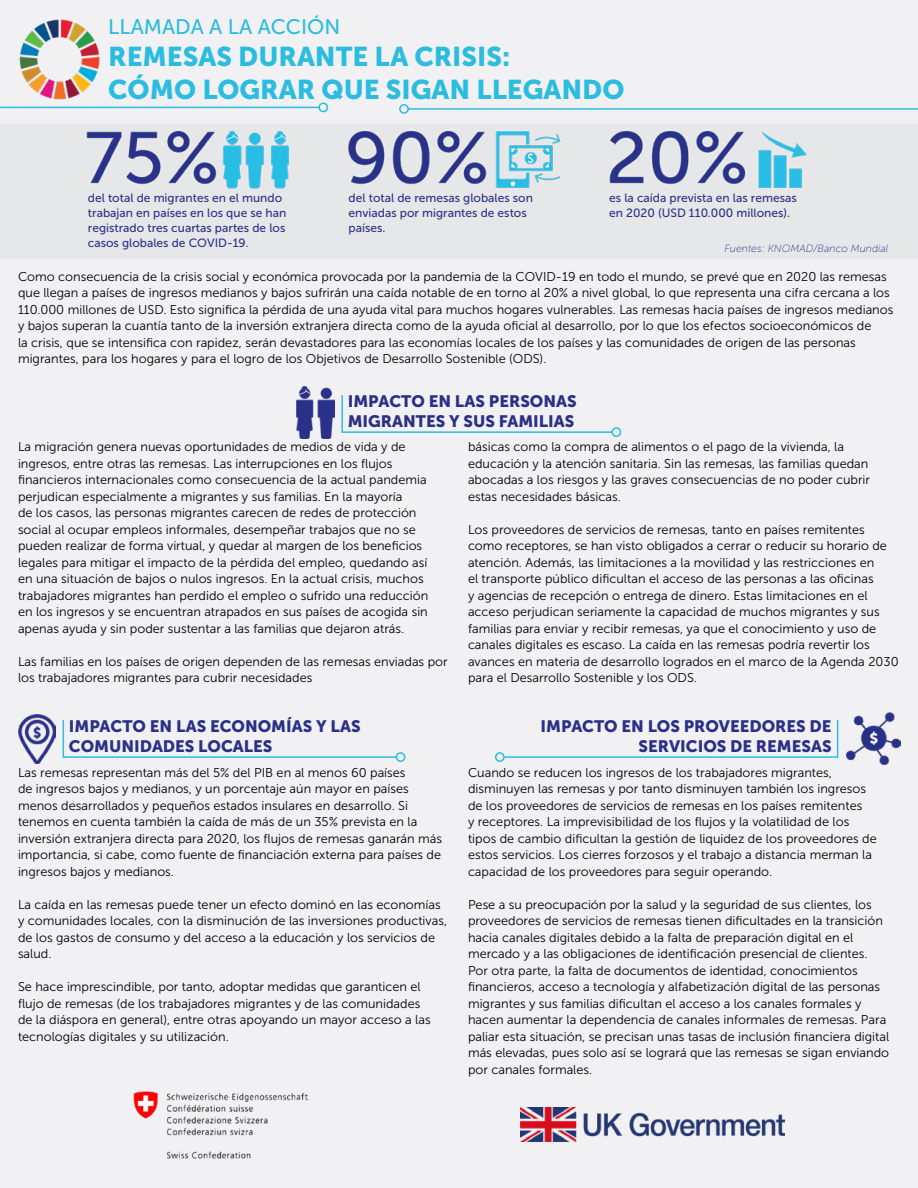
<style>
.page{position:relative;width:918px;height:1188px;background:#f1f1f3}
.page>*{position:absolute;margin:0;border:0;box-sizing:border-box;transform-origin:0 0}
.Heading_1{font:27px "Museo Sans 900";color:#2cbce0}
.t1{font:21px "Museo Sans 500";color:#2cbce0}
.Heading2{font:16.5px/19.8px "Museo Sans 900";color:#2b3086;text-align:right}
.Body{font:12.75px/16.5px "Museo Sans 300";color:#000}
.Factoid_text{font:12px/15px "Museo Sans 500";color:#2d3487}
.Body-2{font:italic 10.5px "Museo Sans 100";color:#2d3487}
</style>
<div class="page">
<img style="left:19px;top:19px;width:81px;height:81px">
<img style="left:18px;top:714px;width:38px;height:49px">
<img style="left:847px;top:712px;width:53px;height:52px">
<hr style="left:0;top:107px;width:320px;height:1px;background:#2cbce0">
<div style="left:318px;top:103px;width:10px;height:9px;border:2px solid #2cbce0;border-radius:50%"></div>
<hr style="left:407px;top:108px;width:511px;height:2px;background:#2cbce0">
<div style="left:399px;top:104px;width:10px;height:10px;border:2px solid #2cbce0;border-radius:50%"></div>
<img style="left:297px;top:386px;width:37px;height:53px">
<svg style="left:341px;top:395px;width:270px;height:38px"></svg>
<div style="left:611px;top:427px;width:10px;height:10px;border:2px solid #2cbce0;border-radius:50%"></div>
<svg style="left:62px;top:720px;width:335px;height:39px"></svg>
<div style="left:396px;top:752px;width:9px;height:10px;border:2px solid #2cbce0;border-radius:50%"></div>
<svg style="left:505px;top:720px;width:334px;height:38px"></svg>
<div style="left:495px;top:752px;width:10px;height:10px;border:2px solid #2cbce0;border-radius:50%"></div>
<img style="left:133px;top:1091px;width:174px;height:67px">
<img style="left:520px;top:1108px;width:265px;height:33px">
<img style="left:0;top:124px;width:918px;height:134px">
<p class="t1" style="left:108px;top:15px;width:234px">LLAMADA A LA ACCIÓN</p>
<p class="Heading_1" style="left:108px;top:41px;width:403px">REMESAS DURANTE LA CRISIS:</p>
<p class="Heading_1" style="left:108px;top:74px;width:518px">CÓMO LOGRAR QUE SIGAN LLEGANDO</p>
<p class="Factoid_text" style="left:88px;top:190px;width:200px">del total de migrantes en el mundo trabajan en países en los que se han registrado tres cuartas partes de los casos globales de COVID-19.</p>
<p class="Factoid_text" style="left:349px;top:190px;width:186px">del total de remesas globales son enviadas por migrantes de estos países.</p>
<p class="Factoid_text" style="left:609px;top:190px;width:189px">es la caída prevista en las remesas en 2020 (USD 110.000 millones).</p>
<p class="Body-2" style="left:725px;top:243px;width:165px">Fuentes: KNOMAD/Banco Mundial</p>
<p class="Body" style="left:18px;top:268px;width:877px">Como consecuencia de la crisis social y económica provocada por la pandemia de la COVID-19 en todo el mundo, se prevé que en 2020 las remesas que llegan a países de ingresos medianos y bajos sufrirán una caída notable de en torno al 20% a nivel global, lo que representa una cifra cercana a los 110.000 millones de USD. Esto significa la pérdida de una ayuda vital para muchos hogares vulnerables. Las remesas hacia países de ingresos medianos y bajos superan la cuantía tanto de la inversión extranjera directa como de la ayuda oficial al desarrollo, por lo que los efectos socioeconómicos de<br>la crisis, que se intensifica con rapidez, serán devastadores para las economías locales de los países y las comunidades de origen de las personas migrantes, para los hogares y para el logro de los Objetivos de Desarrollo Sostenible (ODS).</p>
<p class="Heading2" style="left:348px;top:392px;width:230px">IMPACTO EN LAS PERSONAS</p>
<p class="Heading2" style="left:348px;top:412px;width:228px">MIGRANTES Y SUS FAMILIAS</p>
<p class="Body" style="left:18px;top:439px;width:412px">La migración genera nuevas oportunidades de medios de vida y de ingresos, entre otras las remesas. Las interrupciones en los flujos financieros internacionales como consecuencia de la actual pandemia perjudican especialmente a migrantes y sus familias. En la mayoría<br>de los casos, las personas migrantes carecen de redes de protección social al ocupar empleos informales, desempeñar trabajos que no se pueden realizar de forma virtual, y quedar al margen de los beneficios legales para mitigar el impacto de la pérdida del empleo, quedando así en una situación de bajos o nulos ingresos. En la actual crisis, muchos trabajadores migrantes han perdido el empleo o sufrido una reducción en los ingresos y se encuentran atrapados en sus países de acogida sin apenas ayuda y sin poder sustentar a las familias que dejaron atrás.</p>
<p class="Body" style="left:18px;top:653px;width:431px">Las familias en los países de origen dependen de las remesas enviadas por los trabajadores migrantes para cubrir necesidades</p>
<p class="Heading2" style="left:69px;top:717px;width:293px">IMPACTO EN LAS ECONOMÍAS Y LAS</p>
<p class="Heading2" style="left:69px;top:736px;width:205px">COMUNIDADES LOCALES</p>
<p class="Body" style="left:18px;top:764px;width:426px">Las remesas representan más del 5% del PIB en al menos 60 países<br>de ingresos bajos y medianos, y un porcentaje aún mayor en países menos desarrollados y pequeños estados insulares en desarrollo. Si tenemos en cuenta también la caída de más de un 35% prevista en la inversión extranjera directa para 2020, los flujos de remesas ganarán más importancia, si cabe, como fuente de financiación externa para países de ingresos bajos y medianos.</p>
<p class="Body" style="left:18px;top:896px;width:431px">La caída en las remesas puede tener un efecto dominó en las economías y comunidades locales, con la disminución de las inversiones productivas, de los gastos de consumo y del acceso a la educación y los servicios de salud.</p>
<p class="Body" style="left:18px;top:979px;width:414px">Se hace imprescindible, por tanto, adoptar medidas que garanticen el flujo de remesas (de los trabajadores migrantes y de las comunidades de la diáspora en general), entre otras apoyando un mayor acceso a las tecnologías digitales y su utilización.</p>
<p class="Body" style="left:468px;top:439px;width:404px">básicas como la compra de alimentos o el pago de la vivienda, la educación y la atención sanitaria. Sin las remesas, las familias quedan abocadas a los riesgos y las graves consecuencias de no poder cubrir estas necesidades básicas.</p>
<p class="Body" style="left:468px;top:521px;width:432px">Los proveedores de servicios de remesas, tanto en países remitentes como receptores, se han visto obligados a cerrar o reducir su horario de atención. Además, las limitaciones a la movilidad y las restricciones en<br>el transporte público dificultan el acceso de las personas a las oficinas<br>y agencias de recepción o entrega de dinero. Estas limitaciones en el acceso perjudican seriamente la capacidad de muchos migrantes y sus familias para enviar y recibir remesas, ya que el conocimiento y uso de canales digitales es escaso. La caída en las remesas podría revertir los avances en materia de desarrollo logrados en el marco de la Agenda 2030 para el Desarrollo Sostenible y los ODS.</p>
<p class="Heading2" style="left:541px;top:717px;width:292px">IMPACTO EN LOS PROVEEDORES DE<br>SERVICIOS DE REMESAS</p>
<p class="Body" style="left:468px;top:764px;width:410px">Cuando se reducen los ingresos de los trabajadores migrantes, disminuyen las remesas y por tanto disminuyen también los ingresos de los proveedores de servicios de remesas en los países remitentes<br>y receptores. La imprevisibilidad de los flujos y la volatilidad de los tipos de cambio dificultan la gestión de liquidez de los proveedores de estos servicios. Los cierres forzosos y el trabajo a distancia merman la capacidad de los proveedores para seguir operando.</p>
<p class="Body" style="left:468px;top:896px;width:423px">Pese a su preocupación por la salud y la seguridad de sus clientes, los proveedores de servicios de remesas tienen dificultades en la transición hacia canales digitales debido a la falta de preparación digital en el mercado y a las obligaciones de identificación presencial de clientes.<br>Por otra parte, la falta de documentos de identidad, conocimientos financieros, acceso a tecnología y alfabetización digital de las personas migrantes y sus familias dificultan el acceso a los canales formales y hacen aumentar la dependencia de canales informales de remesas. Para paliar esta situación, se precisan unas tasas de inclusión financiera digital más elevadas, pues solo así se logrará que las remesas se sigan enviando por canales formales.</p>
</div>
